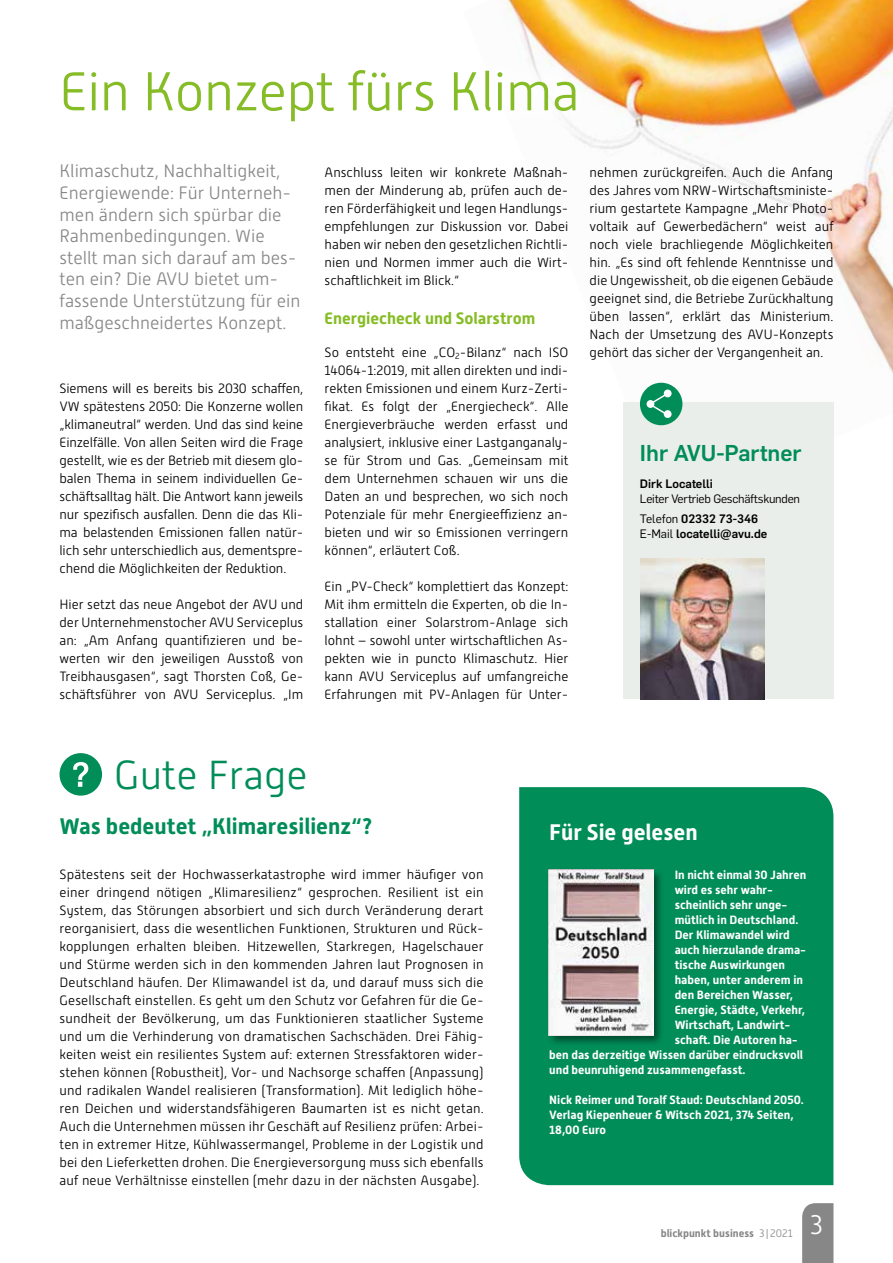
<style>
.page{position:relative;width:893px;height:1263px;background:#fff}
.page>*{position:absolute;margin:0;border:0;box-sizing:border-box;transform-origin:0 0}
.t1{font:300 54.45px "Alwyn New";letter-spacing:-.01em;color:#86bc25}
.t2{font:300 40.5px "Alwyn New";color:#008d58}
.t3{font:300 26.85px "Alwyn New";color:#fff}
.t4{font:700 22.5px "Alwyn New";color:#008d58}
.t5{font:500 22.5px "Flama";color:#008d58}
.t6{font:700 22.5px "Alwyn New";color:#fff}
.t7{font:300 18px/21.6px "Alwyn New";color:#878787}
.t8{font:700 16.5px "Alwyn New";color:#86bc25}
.t9{font:300 13.5px/18px "Alwyn New";color:#000;text-align:justify}
.t10{font:700 12px/15px "Alwyn New";color:#fff}
.t11{font:12px/20.9px "Flama";letter-spacing:-.02em;color:#000}
.t12{font:500 12px "Flama";color:#000}
.t13{font:700 10.8px "Alwyn New";color:#878787}
.s1{font-weight:500}
.s2{font-weight:400}
.s3{font-weight:300}
</style>
<div class="page">
<img style="left:505px;top:0;width:388px;height:506px">
<div style="left:27px;top:35px;width:586px;height:121px;background:#fff"></div>
<div style="left:519px;top:787px;width:314px;height:398px;background:#008d58"></div>
<div style="left:546px;top:867px;width:118px;height:180px;background:#000;opacity:.5"></div>
<img style="left:549px;top:870px;width:104px;height:165px">
<div style="left:60px;top:753px;width:42px;height:43px;background:#008d58;border-radius:50%"></div>
<svg style="left:73px;top:762px;width:15px;height:25px"></svg>
<div style="left:623px;top:403px;width:210px;height:296px;background:#e9eeea"></div>
<img style="left:640px;top:558px;width:124px;height:141px">
<div style="left:640px;top:383px;width:42px;height:42px;background:#008d58;border-radius:50%"></div>
<svg style="left:664px;top:389px;width:8px;height:8px"></svg>
<svg style="left:664px;top:410px;width:8px;height:8px"></svg>
<svg style="left:648px;top:392px;width:21px;height:25px"></svg>
<div style="left:802px;top:1203px;width:31px;height:60px;background:#878787"></div>
<h1 class="t1" style="left:60px;top:62px;width:522px">Ein Konzept fürs Klima</h1>
<h3 class="t7" style="left:60px;top:160px;width:243px">Klimaschutz, Nachhaltigkeit,<br>Energiewende: Für Unterneh&shy;men ändern sich spürbar die<br>Rahmenbedingungen. Wie stellt man sich darauf am bes&shy;ten ein? Die AVU bietet um&shy;fassende Unterstützung für ein maßgeschneidertes Konzept.</h3>
<p class="t9" style="left:60px;top:379px;width:245px">Siemens will es bereits bis 2030 schaffen, VW spätestens 2050: Die Konzerne wollen „klimaneutral“ werden. Und das sind keine Einzelfälle. Von allen Seiten wird die Frage gestellt, wie es der Betrieb mit diesem glo&shy;balen Thema in seinem individuellen Ge&shy;schäftsalltag hält. Die Antwort kann jeweils nur spezifisch ausfallen. Denn die das Kli&shy;ma belastenden Emissionen fallen natür&shy;lich sehr unterschiedlich aus, dementspre&shy;chend die Möglichkeiten der Reduktion.</p>
<p class="t9" style="left:60px;top:595px;width:245px">Hier setzt das neue Angebot der AVU und der Unternehmenstocher AVU Serviceplus an: „Am Anfang quantifizieren und be&shy;werten wir den jeweiligen Ausstoß von Treibhausgasen“, sagt Thorsten Coß, Ge&shy;schäftsführer von AVU Serviceplus. „Im</p>
<p class="t9" style="left:325px;top:163px;width:245px">Anschluss leiten wir konkrete Maßnah&shy;men der Minderung ab, prüfen auch de&shy;ren Förderfähigkeit und legen Handlungs&shy;empfehlungen zur Diskussion vor. Dabei haben wir neben den gesetzlichen Richtli&shy;nien und Normen immer auch die Wirt&shy;schaftlichkeit im Blick.“</p>
<p class="t8" style="left:325px;top:309px;width:212px">Energiecheck und Solarstrom</p>
<p class="t9" style="left:325px;top:343px;width:245px">So entsteht eine „CO<sub>2</sub>-Bilanz“ nach ISO 14064-1:2019, mit allen direkten und indi&shy;rekten Emissionen und einem Kurz-Zerti&shy;fikat. Es folgt der „Energiecheck“. Alle Energieverbräuche werden erfasst und analysiert, inklusive einer Lastganganaly&shy;se für Strom und Gas. „Gemeinsam mit dem Unternehmen schauen wir uns die Daten an und besprechen, wo sich noch Potenziale für mehr Energieeffizienz an&shy;bieten und wir so Emissionen verringern können“, erläutert Coß.</p>
<p class="t9" style="left:325px;top:577px;width:245px">Ein „PV-Check“ komplettiert das Konzept:<br>Mit ihm ermitteln die Experten, ob die In&shy;stallation einer Solarstrom-Anlage sich lohnt – sowohl unter wirtschaftlichen As&shy;pekten wie in puncto Klimaschutz. Hier kann AVU Serviceplus auf umfangreiche Erfahrungen mit PV-Anlagen für Unter-</p>
<p class="t9" style="left:590px;top:163px;width:245px">nehmen zurückgreifen. Auch die Anfang des Jahres vom NRW-Wirtschaftsministe&shy;rium gestartete Kampagne „Mehr Photo&shy;voltaik auf Gewerbedächern“ weist auf noch viele brachliegende Möglichkeiten hin. „Es sind oft fehlende Kenntnisse und die Ungewissheit, ob die eigenen Gebäude geeignet sind, die Betriebe Zurückhaltung üben lassen“, erklärt das Ministerium.<br>Nach der Umsetzung des AVU-Konzepts gehört das sicher der Vergangenheit an.</p>
<h3 class="t5" style="left:640px;top:437px;width:163px">Ihr AVU-Partner</h3>
<p class="t12" style="left:640px;top:475px;width:74px">Dirk Locatelli</p>
<p class="t11" style="left:640px;top:487px;width:162px">Leiter Vertrieb Geschäftskunden<br>Telefon <span class="s1">02332 73-346</span></p>
<p class="t12" style="left:640px;top:525px;width:129px"><span class="s2">E-Mail</span> locatelli@avu.de</p>
<h2 class="t2" style="left:114px;top:752px;width:195px">Gute Frage</h2>
<h3 class="t4" style="left:60px;top:813px;width:315px">Was bedeutet „Klimaresilienz“?</h3>
<p class="t9" style="left:60px;top:865px;width:426px">Spätestens seit der Hochwasserkatastrophe wird immer häufiger von einer dringend nötigen „Klimaresilienz“ gesprochen. Resilient ist ein System, das Störungen absorbiert und sich durch Veränderung derart reorganisiert, dass die wesentlichen Funktionen, Strukturen und Rück&shy;kopplungen erhalten bleiben. Hitzewellen, Starkregen, Hagelschauer und Stürme werden sich in den kommenden Jahren laut Prognosen in Deutschland häufen. Der Klimawandel ist da, und darauf muss sich die Gesellschaft einstellen. Es geht um den Schutz vor Gefahren für die Ge&shy;sundheit der Bevölkerung, um das Funktionieren staatlicher Systeme und um die Verhinderung von dramatischen Sachschäden. Drei Fähig&shy;keiten weist ein resilientes System auf: externen Stressfaktoren wider&shy;stehen können (Robustheit), Vor- und Nachsorge schaffen (Anpassung) und radikalen Wandel realisieren (Transformation). Mit lediglich höhe&shy;ren Deichen und widerstandsfähigeren Baumarten ist es nicht getan.<br>Auch die Unternehmen müssen ihr Geschäft auf Resilienz prüfen: Arbei&shy;ten in extremer Hitze, Kühlwassermangel, Probleme in der Logistik und bei den Lieferketten drohen. Die Energieversorgung muss sich ebenfalls auf neue Verhältnisse einstellen (mehr dazu in der nächsten Ausgabe).</p>
<h3 class="t6" style="left:549px;top:819px;width:150px">Für Sie gelesen</h3>
<p class="t10" style="left:675px;top:867px;width:133px">In nicht einmal 30 Jahren</p>
<p class="t10" style="left:675px;top:882px;width:100px">wird es sehr wahr-</p>
<p class="t10" style="left:675px;top:897px;width:114px">scheinlich sehr unge-</p>
<p class="t10" style="left:675px;top:912px;width:125px">mütlich in Deutschland.</p>
<p class="t10" style="left:675px;top:927px;width:117px">Der Klimawandel wird</p>
<p class="t10" style="left:675px;top:942px;width:133px">auch hierzulande drama-</p>
<p class="t10" style="left:675px;top:957px;width:112px">tische Auswirkungen</p>
<p class="t10" style="left:675px;top:972px;width:130px">haben, unter anderem in</p>
<p class="t10" style="left:675px;top:987px;width:120px">den Bereichen Wasser,</p>
<p class="t10" style="left:675px;top:1002px;width:132px">Energie, Städte, Verkehr,</p>
<p class="t10" style="left:675px;top:1017px;width:117px">Wirtschaft, Landwirt-</p>
<p class="t10" style="left:675px;top:1032px;width:125px">schaft. Die Autoren ha-</p>
<p class="t10" style="left:549px;top:1047px;width:255px">ben das derzeitige Wissen darüber eindrucksvoll</p>
<p class="t10" style="left:549px;top:1062px;width:198px">und beunruhigend zusammengefasst.</p>
<p class="t10" style="left:549px;top:1092px;width:256px">Nick Reimer und Toralf Staud: Deutschland 2050.<br>Verlag Kiepenheuer &amp; Witsch 2021, 374 Seiten,<br>18,00 Euro</p>
<p class="t13" style="left:661px;top:1227px;width:133px">blickpunkt business <span class="s3">3 |2021</span></p>
<h3 class="t3" style="left:811px;top:1210px;width:14px">3</h3>
</div>
